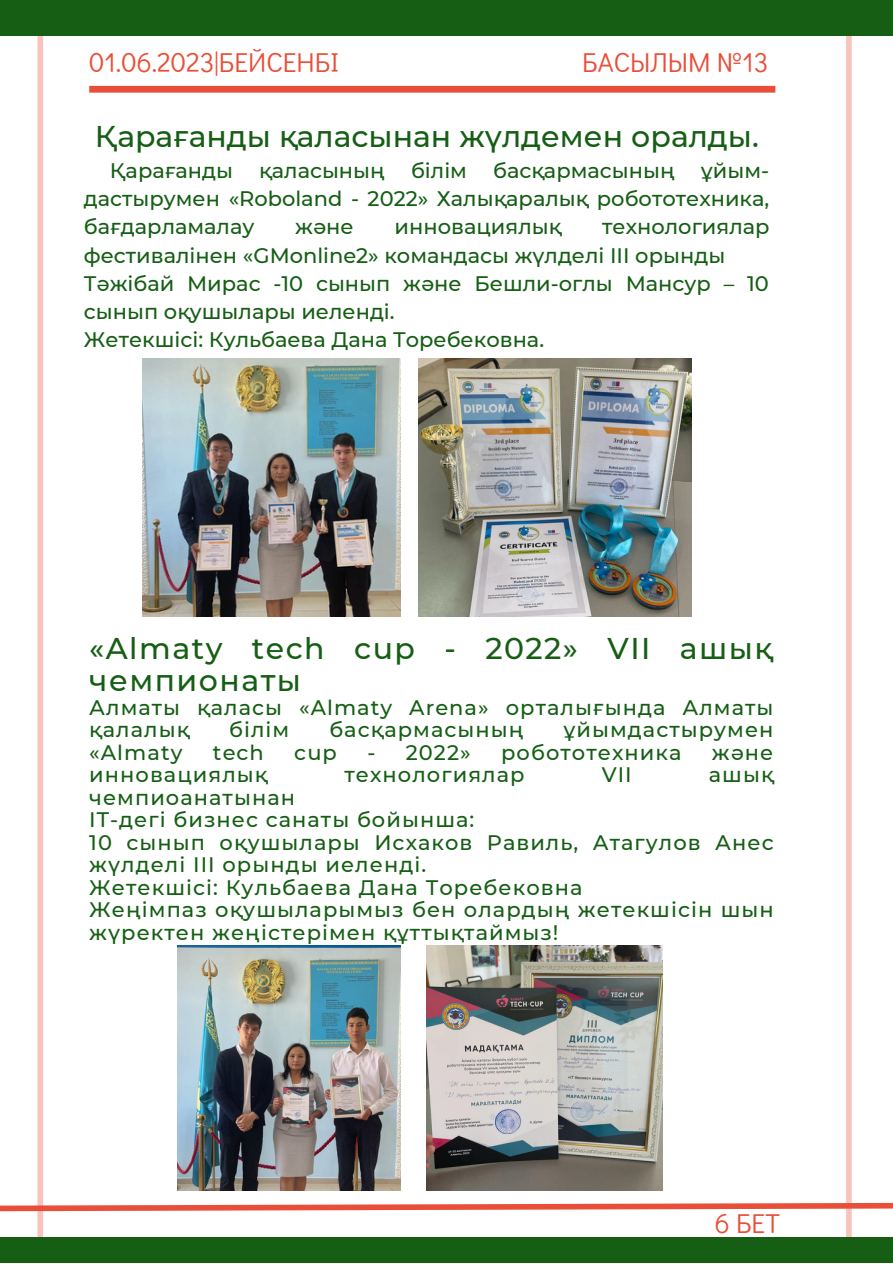
<style>
.page{position:relative;width:893px;height:1264px;background:#fff}
.page>*{position:absolute;margin:0;border:0;box-sizing:border-box;transform-origin:0 0}
.t1{font:500 30px/32.5px "Montserrat";letter-spacing:.05em;color:#155e14}
.t2{font:500 30px "Montserrat";color:#155e14}
.t3{font:27.3px "Didact Gothic";color:#e84e38}
.t4{font:500 21px/22.5px "Montserrat";letter-spacing:.05em;color:#155e14}
.t5{font:500 21px/28px "Montserrat";color:#155e14}
</style>
<div class="page">
<div style="left:37px;top:0;width:6px;height:1262px;background:#f7c3bb"></div>
<div style="left:846px;top:0;width:5px;height:1262px;background:#f7c3bb"></div>
<div style="left:89px;top:86px;width:686px;height:7px;background:#e84e38"></div>
<svg style="left:0;top:1200px;width:892px;height:14px"></svg>
<div style="left:0;top:0;width:892px;height:36px;background:#155e14"></div>
<div style="left:0;top:1236px;width:892px;height:26px;background:#155e14"></div>
<img style="left:419px;top:358px;width:272px;height:258px">
<img style="left:142px;top:358px;width:259px;height:258px">
<img style="left:178px;top:945px;width:222px;height:245px">
<img style="left:427px;top:945px;width:236px;height:245px">
<p class="t3" style="left:89px;top:44px;width:251px">01.06.2023|БЕЙСЕНБІ</p>
<p class="t3" style="left:582px;top:44px;width:187px">БАСЫЛЫМ №13</p>
<p class="t2" style="left:95px;top:118px;width:665px">Қарағанды қаласынан жүлдемен оралды.</p>
<p class="t4" style="left:84px;top:157px;width:686px;line-height:28px;text-align:justify;text-indent:26px">Қарағанды қаласының білім басқармасының ұйым&shy;дастырумен «Roboland - 2022» Халықаралық робототехника, бағдарламалау</p>
<p class="t4" style="left:295px;top:216px;width:60px">және</p>
<p class="t5" style="left:394px;top:213px;width:168px">инновациялық</p>
<p class="t5" style="left:84px;top:213px;width:687px;text-indent:518px">технологиялар фестивалінен «GMonline2» командасы жүлделі III орынды</p>
<p class="t5" style="left:84px;top:269px;width:686px">Тәжібай Мирас -10 сынып және Бешли-оглы Мансур – 10 сынып оқушылары иеленді.</p>
<p class="t5" style="left:84px;top:325px;width:461px">Жетекшісі: Кульбаева Дана Торебековна.</p>
<p class="t1" style="left:89px;top:631px;width:684px">«Almaty tech cup - 2022» VII ашық чемпионаты</p>
<p class="t4" style="left:89px;top:696px;width:685px">Алматы қаласы «Almaty Arena» орталығында Алматы қалалық</p>
<p class="t4" style="left:229px;top:718px;width:62px">білім</p>
<p class="t4" style="left:329px;top:718px;width:196px">басқармасының</p>
<p class="t4" style="left:563px;top:718px;width:211px">ұйымдастырумен</p>
<p class="t4" style="left:89px;top:741px;width:95px">«Almaty</p>
<p class="t4" style="left:213px;top:741px;width:52px">tech</p>
<p class="t4" style="left:294px;top:741px;width:44px">cup</p>
<p class="t4" style="left:367px;top:741px;width:105px">- 2022»</p>
<p class="t4" style="left:501px;top:741px;width:182px">робототехника</p>
<p class="t4" style="left:711px;top:741px;width:63px">және</p>
<p class="t4" style="left:89px;top:763px;width:180px">инновациялық</p>
<p class="t4" style="left:344px;top:763px;width:181px">технологиялар</p>
<p class="t4" style="left:601px;top:763px;width:32px">VII</p>
<p class="t4" style="left:708px;top:763px;width:66px">ашық</p>
<p class="t4" style="left:89px;top:786px;width:207px">чемпиоанатынан</p>
<p class="t4" style="left:89px;top:808px;width:386px">IT-дегі бизнес санаты бойынша:</p>
<p class="t4" style="left:89px;top:830px;width:686px">10 сынып оқушылары Исхаков Равиль, Атагулов Анес жүлделі III орынды иеленді.</p>
<p class="t4" style="left:89px;top:875px;width:494px">Жетекшісі: Кульбаева Дана Торебековна</p>
<p class="t4" style="left:89px;top:898px;width:686px">Жеңімпаз оқушыларымыз бен олардың жетекшісін шын жүректен жеңістерімен құттықтаймыз!</p>
<p class="t3" style="left:715px;top:1203px;width:66px">6 БЕТ</p>
</div>
